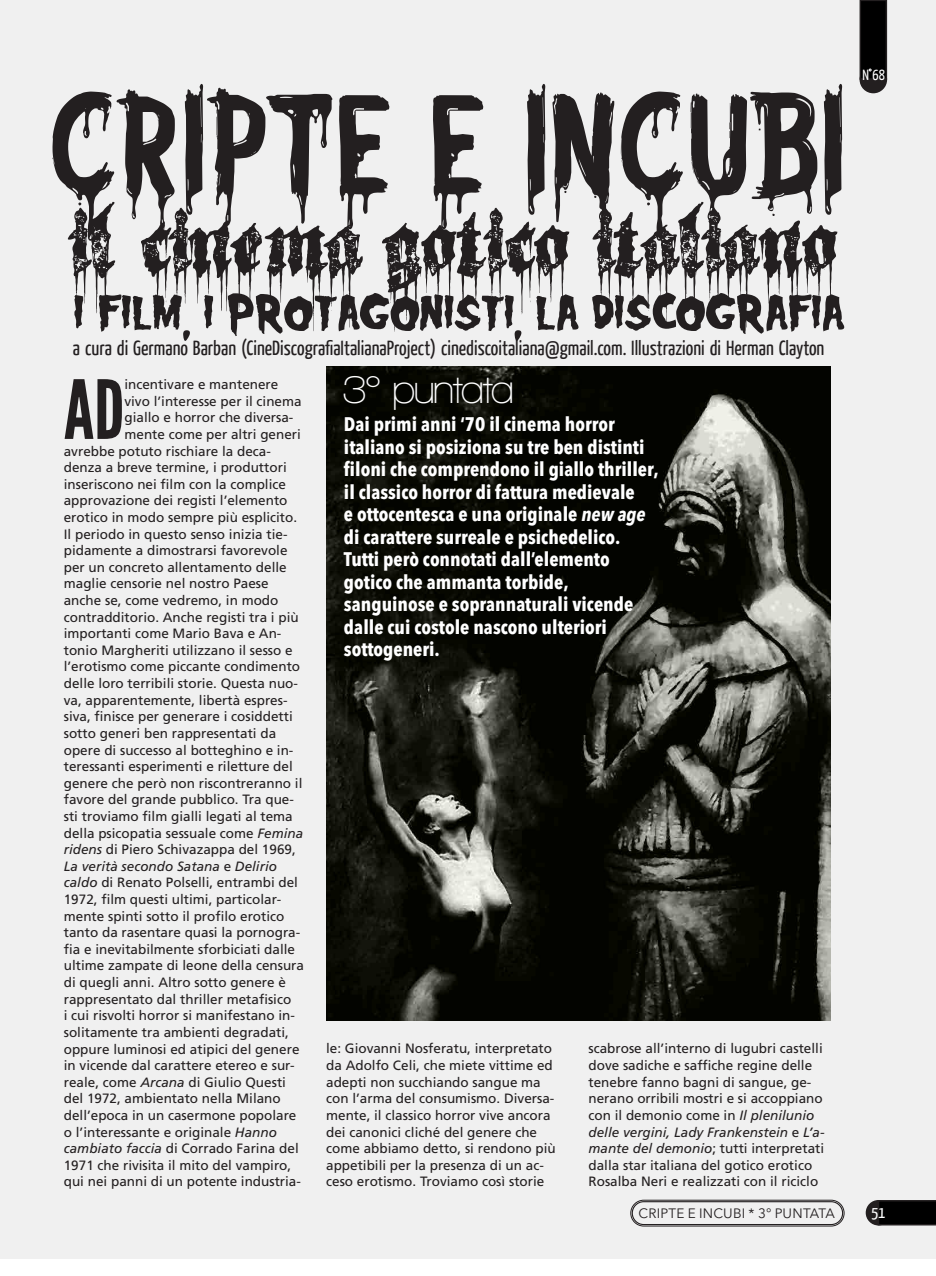
<style>
.page{position:relative;width:936px;height:1276px;background:#fff}
.page>*{position:absolute;margin:0;border:0;box-sizing:border-box;transform-origin:0 0}
.t1{font:81.3px "League Gothic";color:#231f20}
.t2{font:600 41.1px "Walkway";letter-spacing:-.05em;color:#fff}
.t3{font:20.4px "Yanone Kaffeesatz";color:#231f20}
.t4{font:700 condensed 19.5px/22.5px "Avenir Next LT Pro";color:#fff}
.t5{font:16.5px "Yanone Kaffeesatz";color:#fff}
.t6{font:14.85px "Yanone Kaffeesatz";color:#fff}
.t7{font:13.5px/16.6px "Frutiger";color:#231f20}
.t8{font:italic 13.5px "Frutiger";color:#231f20}
.t9{font:13.5px "Avenir Next LT Pro";letter-spacing:.015em;color:#231f20}
.s1{font-style:italic}
.s2{font-style:normal}
</style>
<div class="page">
<div style="left:0;top:1px;width:934px;height:1258px;background:#f0f0f0"></div>
<svg style="left:52px;top:84px;width:790px;height:155px"></svg>
<svg style="left:68px;top:202px;width:769px;height:90px"></svg>
<svg style="left:74px;top:292px;width:770px;height:49px"></svg>
<img style="left:326px;top:366px;width:504px;height:654px">
<div style="left:630px;top:1200px;width:214px;height:26px;border:1px solid #231f20;border-radius:13px"></div>
<div style="left:631px;top:1201px;width:212px;height:24px;border:1px solid #231f20;border-radius:11px"></div>
<div style="left:866px;top:1200px;width:24px;height:24px;background:#231f20;border-radius:50%"></div>
<div style="left:865px;top:1200px;width:26px;height:25px;border:2px solid #231f20;border-radius:50%"></div>
<div style="left:860px;top:67px;width:26px;height:26px;background:#231f20;border-radius:50%"></div>
<div style="left:859px;top:66px;width:28px;height:27px;border:2px solid #231f20;border-radius:50%"></div>
<svg style="left:877px;top:1200px;width:57px;height:25px"></svg>
<svg style="left:859px;top:1px;width:28px;height:79px;background:#090909"></svg>
<p class="t6" style="left:862px;top:65px;width:24px">N 68</p>
<h3 class="t3" style="left:73px;top:335px;width:753px">a cura di Germano Barban (CineDiscografiaItalianaProject) cinediscoitaliana@gmail.com. Illustrazioni di Herman Clayton</h3>
<h1 class="t1" style="left:64px;top:361px;width:62px">AD</h1>
<p class="t7" style="left:124px;top:376px;width:155px">incentivare e mantenere</p>
<p class="t7" style="left:124px;top:392px;width:179px">vivo l’interesse per il cinema</p>
<p class="t7" style="left:124px;top:409px;width:170px">giallo e horror che diversa-</p>
<p class="t7" style="left:124px;top:426px;width:178px">mente come per altri generi</p>
<p class="t7" style="left:64px;top:442px;width:209px">avrebbe potuto rischiare la deca-</p>
<p class="t7" style="left:64px;top:459px;width:224px">denza a breve termine, i produttori</p>
<p class="t7" style="left:64px;top:475px;width:224px">inseriscono nei film con la complice</p>
<p class="t7" style="left:64px;top:492px;width:225px">approvazione dei registi l’elemento</p>
<p class="t7" style="left:64px;top:509px;width:235px">erotico in modo sempre più esplicito.</p>
<p class="t7" style="left:64px;top:525px;width:225px">Il periodo in questo senso inizia tie-</p>
<p class="t7" style="left:64px;top:542px;width:225px">pidamente a dimostrarsi favorevole</p>
<p class="t7" style="left:64px;top:558px;width:224px">per un concreto allentamento delle</p>
<p class="t7" style="left:64px;top:575px;width:206px">maglie censorie nel nostro Paese</p>
<p class="t7" style="left:64px;top:592px;width:216px">anche se, come vedremo, in modo</p>
<p class="t7" style="left:64px;top:608px;width:236px">contradditorio. Anche registi tra i più</p>
<p class="t7" style="left:64px;top:625px;width:219px">importanti come Mario Bava e An-</p>
<p class="t7" style="left:64px;top:642px;width:230px">tonio Margheriti utilizzano il sesso e</p>
<p class="t7" style="left:64px;top:658px;width:238px">l’erotismo come piccante condimento</p>
<p class="t7" style="left:64px;top:675px;width:236px">delle loro terribili storie. Questa nuo-</p>
<p class="t7" style="left:64px;top:691px;width:225px">va, apparentemente, libertà espres-</p>
<p class="t7" style="left:64px;top:708px;width:230px">siva, finisce per generare i cosiddetti</p>
<p class="t7" style="left:64px;top:725px;width:214px">sotto generi ben rappresentati da</p>
<p class="t7" style="left:64px;top:741px;width:231px">opere di successo al botteghino e in-</p>
<p class="t7" style="left:64px;top:758px;width:230px">teressanti esperimenti e riletture del</p>
<p class="t7" style="left:64px;top:774px;width:240px">genere che però non riscontreranno il</p>
<p class="t7" style="left:64px;top:791px;width:232px">favore del grande pubblico. Tra que-</p>
<p class="t7" style="left:64px;top:808px;width:230px">sti troviamo film gialli legati al tema</p>
<p class="t7" style="left:64px;top:824px;width:241px">della psicopatia sessuale come <span class="s1">Femina</span></p>
<p class="t7" style="left:64px;top:841px;width:233px"><span class="s1">ridens</span> di Piero Schivazappa del 1969,</p>
<p class="t8" style="left:64px;top:858px;width:215px">La verità secondo Satana <span class="s2">e</span> Delirio</p>
<p class="t7" style="left:64px;top:874px;width:236px"><span class="s1">caldo</span> di Renato Polselli, entrambi del</p>
<p class="t7" style="left:64px;top:891px;width:219px">1972, film questi ultimi, particolar-</p>
<p class="t7" style="left:64px;top:907px;width:222px">mente spinti sotto il profilo erotico</p>
<p class="t7" style="left:64px;top:924px;width:238px">tanto da rasentare quasi la pornogra-</p>
<p class="t7" style="left:64px;top:940px;width:233px">fia e inevitabilmente sforbiciati dalle</p>
<p class="t7" style="left:64px;top:957px;width:242px">ultime zampate di leone della censura</p>
<p class="t7" style="left:64px;top:974px;width:224px">di quegli anni. Altro sotto genere è</p>
<p class="t7" style="left:64px;top:990px;width:229px">rappresentato dal thriller metafisico</p>
<p class="t7" style="left:64px;top:1007px;width:233px">i cui risvolti horror si manifestano in-</p>
<p class="t7" style="left:64px;top:1023px;width:227px">solitamente tra ambienti degradati,</p>
<p class="t7" style="left:64px;top:1040px;width:237px">oppure luminosi ed atipici del genere</p>
<p class="t7" style="left:64px;top:1057px;width:232px">in vicende dal carattere etereo e sur-</p>
<p class="t7" style="left:64px;top:1073px;width:224px">reale, come <span class="s1">Arcana</span> di Giulio Questi</p>
<p class="t7" style="left:64px;top:1090px;width:218px">del 1972, ambientato nella Milano</p>
<p class="t7" style="left:64px;top:1106px;width:234px">dell’epoca in un casermone popolare</p>
<p class="t7" style="left:64px;top:1123px;width:215px">o l’interessante e originale <span class="s1">Hanno</span></p>
<p class="t7" style="left:64px;top:1140px;width:236px"><span class="s1">cambiato faccia</span> di Corrado Farina del</p>
<p class="t7" style="left:64px;top:1156px;width:229px">1971 che rivisita il mito del vampiro,</p>
<p class="t7" style="left:64px;top:1173px;width:239px">qui nei panni di un potente industria-</p>
<h2 class="t2" style="left:342px;top:367px;width:173px">3° puntata</h2>
<p class="t4" style="left:344px;top:413px;width:316px">Dai primi anni ‘70 il cinema horror italiano si posiziona su tre ben distinti filoni che comprendono il giallo thriller, il classico horror di fattura medievale<br>e ottocentesca e una originale <span class="s1">new age </span>di carattere surreale e psichedelico.<br>Tutti però connotati dall’elemento gotico che ammanta torbide, sanguinose e soprannaturali vicende dalle cui costole nascono ulteriori sottogeneri.</p>
<p class="t7" style="left:326px;top:1040px;width:231px">le: Giovanni Nosferatu, interpretato da Adolfo Celi, che miete vittime ed adepti non succhiando sangue ma con l’arma del consumismo. Diversa&shy;mente, il classico horror vive ancora dei canonici cliché del genere che come abbiamo detto, si rendono più appetibili per la presenza di un ac&shy;ceso erotismo. Troviamo così storie</p>
<p class="t7" style="left:588px;top:1040px;width:237px">scabrose all’interno di lugubri castelli dove sadiche e saffiche regine delle tenebre fanno bagni di sangue, ge&shy;nerano orribili mostri e si accoppiano con il demonio come in <span class="s1">Il plenilunio delle vergini, Lady Frankenstein</span> e <span class="s1">L’a&shy;mante del demonio</span>; tutti interpretati dalla star italiana del gotico erotico Rosalba Neri e realizzati con il riciclo</p>
<p class="t9" style="left:638px;top:1205px;width:198px">CRIPTE E INCUBI * 3° PUNTATA</p>
<p class="t5" style="left:871px;top:1202px;width:15px">51</p>
</div>
